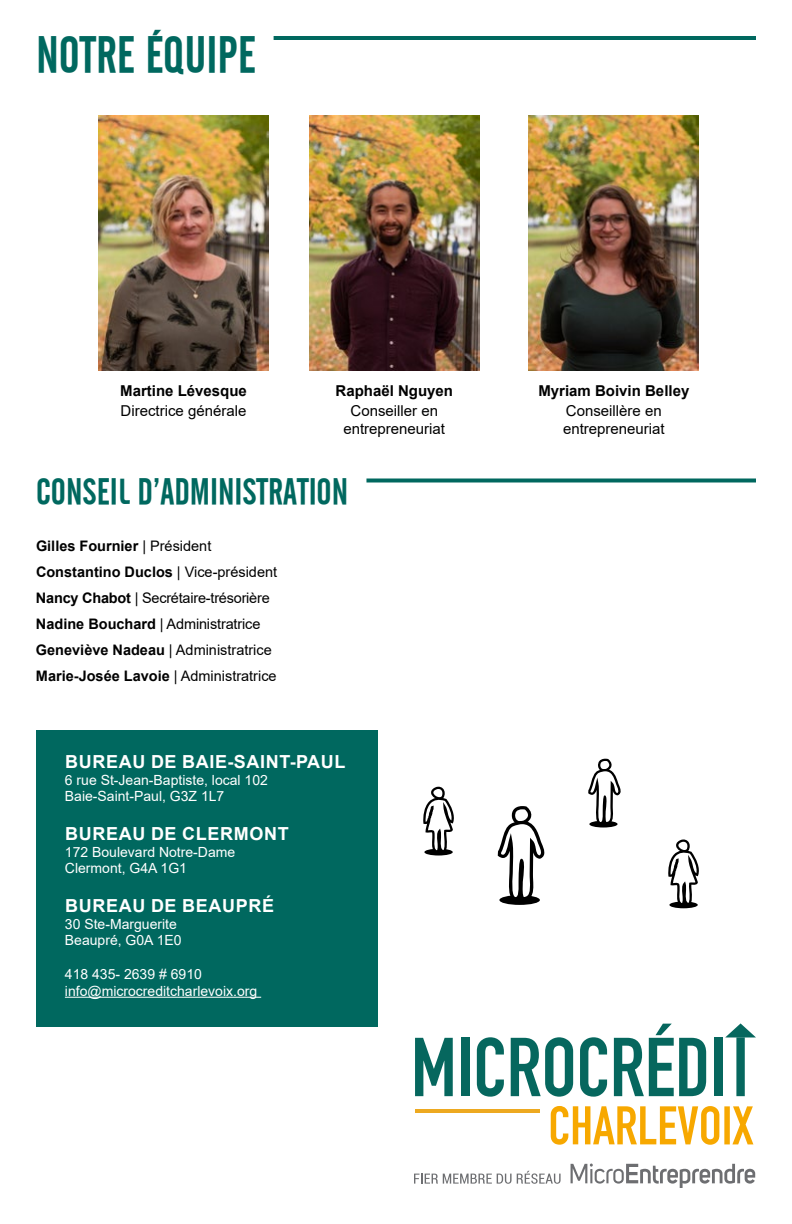
<style>
.page{position:relative;width:792px;height:1224px;background:#fff}
.page>*{position:absolute;margin:0;border:0;box-sizing:border-box;transform-origin:0 0}
.t1{font:50px "Cafeta";color:#00685f}
.t2{font:36px "Cafeta";color:#00685f}
.t3{font:700 18px "Arial";letter-spacing:.035em;color:#fff}
.t4{font:15px/18px "Arial";color:#000}
.t5{font:700 15px "Arial";color:#000}
.t6{font:14.4px/26px "Arial";letter-spacing:-.01em;color:#000}
.t7{font:14px/16.8px "Arial";color:#fff}
.s1{font-weight:700}
</style>
<div class="page">
<div style="left:36px;top:730px;width:342px;height:297px;background:#00685f"></div>
<svg style="left:424px;top:849px;width:29px;height:7px"></svg>
<svg style="left:423px;top:787px;width:31px;height:66px"></svg>
<div style="left:499px;top:895px;width:41px;height:10px;background:#000;border-radius:50%"></div>
<svg style="left:498px;top:806px;width:47px;height:95px"></svg>
<div style="left:669px;top:902px;width:29px;height:6px;background:#000;border-radius:50%"></div>
<svg style="left:668px;top:839px;width:31px;height:67px"></svg>
<svg style="left:589px;top:821px;width:29px;height:7px"></svg>
<svg style="left:588px;top:759px;width:33px;height:65px"></svg>
<svg style="left:414px;top:1171px;width:147px;height:13px"></svg>
<svg style="left:415px;top:1038px;width:38px;height:58px"></svg>
<div style="left:461px;top:1037px;width:8px;height:59px;background:#06675e"></div>
<svg style="left:477px;top:1037px;width:27px;height:60px"></svg>
<svg style="left:511px;top:1037px;width:62px;height:60px"></svg>
<svg style="left:580px;top:1037px;width:27px;height:60px"></svg>
<svg style="left:614px;top:1024px;width:92px;height:72px"></svg>
<div style="left:714px;top:1037px;width:9px;height:59px;background:#06675e"></div>
<svg style="left:551px;top:1106px;width:168px;height:39px"></svg>
<div style="left:724px;top:1106px;width:6px;height:38px;background:#f7a800"></div>
<svg style="left:732px;top:1106px;width:21px;height:38px"></svg>
<hr style="left:415px;top:1109px;width:125px;height:4px;background:#eda920">
<svg style="left:725px;top:1023px;width:31px;height:73px"></svg>
<svg style="left:571px;top:1164px;width:184px;height:24px"></svg>
<img style="left:529px;top:116px;width:170px;height:255px">
<img style="left:99px;top:116px;width:170px;height:255px">
<img style="left:309px;top:116px;width:170px;height:255px">
<hr style="left:65px;top:997px;width:196px;height:1px;background:#fff">
<hr style="left:274px;top:36px;width:482px;height:4px;background:#00685f">
<svg style="left:366px;top:479px;width:390px;height:4px;background:#207a72"></svg>
<h1 class="t1" style="left:36px;top:27px;width:222px">NOTRE ÉQUIPE</h1>
<p class="t5" style="left:120px;top:380px;width:128px">Martine Lévesque</p>
<p class="t4" style="left:121px;top:402px;width:127px">Directrice générale</p>
<p class="t5" style="left:336px;top:380px;width:119px">Raphaël Nguyen</p>
<p class="t4" style="left:343px;top:402px;width:103px;text-align:center">Conseiller en entrepreneuriat</p>
<h2 class="t2" style="left:36px;top:472px;width:314px">CONSEIL D’ADMINISTRATION</h2>
<p class="t6" style="left:36px;top:533px;width:243px"><span class="s1">Gilles Fournier</span> | Président <span class="s1">Constantino Duclos</span> | Vice-président <span class="s1">Nancy Chabot</span> | Secrétaire-trésorière <span class="s1">Nadine Bouchard</span> | Administratrice <span class="s1">Geneviève Nadeau</span> | Administratrice <span class="s1">Marie-Josée Lavoie</span> | Administratrice</p>
<p class="t3" style="left:65px;top:749px;width:282px">Bureau de Baie-Saint-Paul</p>
<p class="t7" style="left:65px;top:771px;width:205px">6 rue St-Jean-Baptiste, local 102<br>Baie-Saint-Paul, G3Z 1L7</p>
<p class="t3" style="left:65px;top:821px;width:170px">Bureau de Clermo</p>
<p class="t3" style="left:264px;top:821px;width:21px">nt</p>
<p class="t7" style="left:65px;top:843px;width:172px">172 Boulevard Notre-Dame<br>Clermont, G4A 1G1</p>
<p class="t3" style="left:65px;top:893px;width:210px">Bureau de Beaupré</p>
<p class="t7" style="left:65px;top:915px;width:118px">30 Ste-Marguerite<br>Beaupré, G0A 1E0</p>
<p class="t7" style="left:65px;top:966px;width:194px">418 435- 2639 # 6910 info@microcreditcharlevoix.org</p>
<p class="t5" style="left:538px;top:380px;width:152px">Myriam Boivin Belley</p>
<p class="t4" style="left:563px;top:402px;width:103px">Conseillère en entrepreneuriat</p>
</div>
